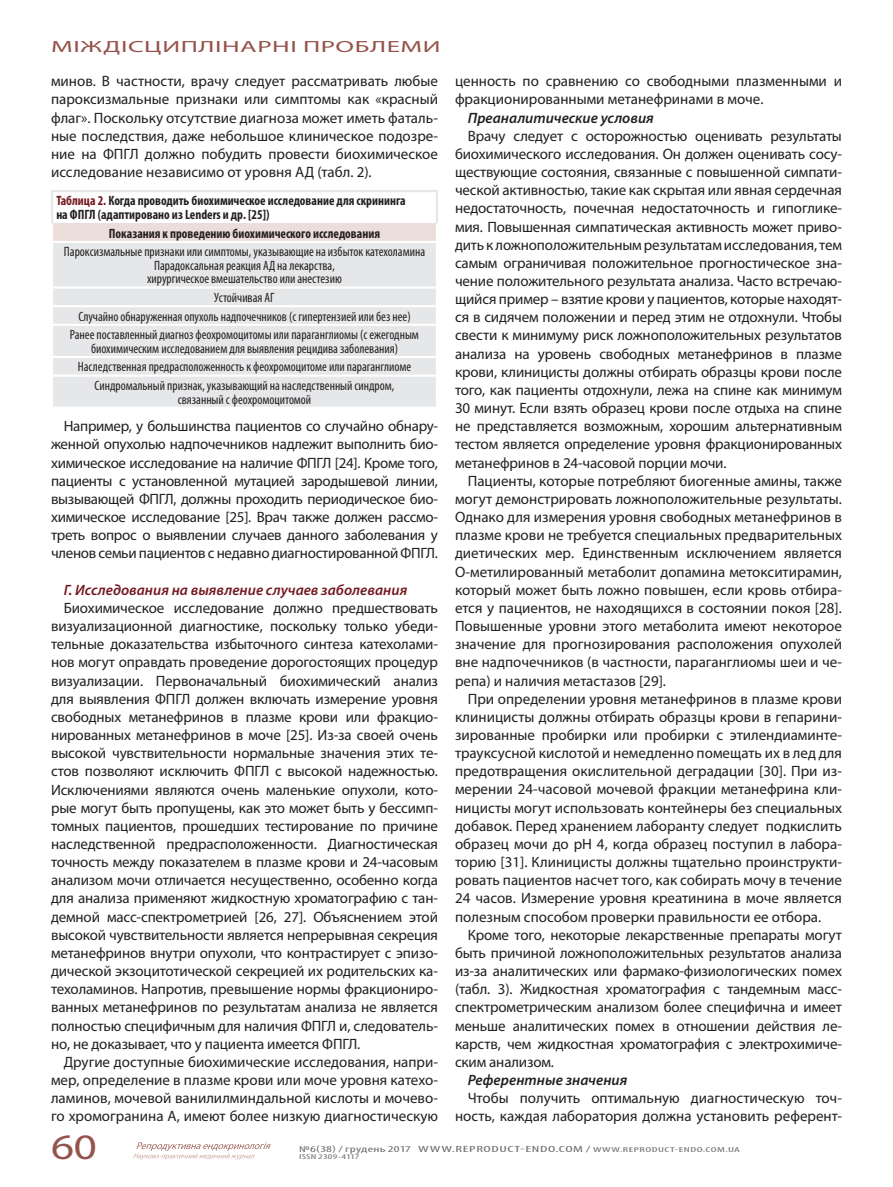
<style>
.page{position:relative;width:893px;height:1187px;background:#fff}
.page>*{position:absolute;margin:0;border:0;box-sizing:border-box;transform-origin:0 0}
.t1{font:35.85px "Myriad Pro";color:#95534b;scale:1.25 1}
.t2{font:16.2px "Myriad Pro";letter-spacing:.02em;color:#95534b;scale:1.67 1}
.t3{font:15px/18.1px "Myriad Pro";color:#231f20;text-align:justify}
.t4{font:italic 600 15px "Myriad Pro";color:#741820}
.t5{font:italic 600 15px "Myriad Pro";color:#231f20}
.t6{font:condensed 13.5px/18.6px "Myriad Pro";color:#231f20;text-align:center}
.t7{font:700 condensed 13.5px/13.5px "Myriad Pro";color:#231f20}
.t8{font:condensed 9px "Myriad Pro";letter-spacing:.035em;color:#6c6d70;scale:1.67 1}
.t9{font:condensed 7.2px "Myriad Pro";letter-spacing:.01em;color:#6c6d70;scale:1.67 1}
.s1{color:#741820}
.s2{font-size:7.2px}
</style>
<div class="page">
<svg style="left:133px;top:1142px;width:138px;height:17px"></svg>
<div style="left:52px;top:223px;width:385px;height:19px;background:#ebddd9"></div>
<div style="left:53px;top:243px;width:383px;height:163px;background:#e6e7e9"></div>
<hr style="left:51px;top:286px;width:387px;height:2px;background:#fff">
<hr style="left:51px;top:305px;width:387px;height:2px;background:#fff">
<hr style="left:51px;top:324px;width:387px;height:2px;background:#fff">
<hr style="left:51px;top:356px;width:387px;height:2px;background:#fff">
<hr style="left:51px;top:374px;width:387px;height:2px;background:#fff">
<svg style="left:52px;top:223px;width:1px;height:18px"></svg>
<svg style="left:436px;top:223px;width:1px;height:18px"></svg>
<hr style="left:51px;top:241px;width:387px;height:2px;background:#fff">
<hr style="left:51px;top:190px;width:387px;height:2px;background:#e6e7e9">
<hr style="left:51px;top:192px;width:2px;height:31px;background:#e6e7e9">
<hr style="left:436px;top:192px;width:2px;height:31px;background:#e6e7e9">
<p class="t2" style="left:51px;top:36px;width:235px">МІЖДІСЦИПЛІНАРНІ ПРОБЛЕМИ</p>
<p class="t3" style="left:51px;top:72px;width:388px">минов. В частности, врачу следует рассматривать любые пароксизмальные признаки или симптомы как «красный флаг». Поскольку отсутствие диагноза может иметь фаталь&shy;ные последствия, даже небольшое клиническое подозре&shy;ние на ФПГЛ должно побудить провести биохимическое исследование независимо от уровня АД (табл. 2).</p>
<p class="t7" style="left:56px;top:194px;width:351px"><span class="s1">Таблица 2.</span> Когда проводить биохимическое исследование для скрининга на ФПГЛ (адаптировано из Lenders и др. [25])</p>
<p class="t7" style="left:109px;top:226px;width:273px">Показания к проведению биохимического исследования</p>
<p class="t6" style="left:64px;top:245px;width:363px;line-height:13.5px">Пароксизмальные признаки или симптомы, указывающие на избыток катехоламина<br>Парадоксальная реакция АД на лекарства,<br>хирургическое вмешательство или анестезию</p>
<p class="t6" style="left:70px;top:288px;width:351px">Устойчивая АГ<br>Случайно обнаруженная опухоль надпочечников (с гипертензией или без нее)<br>Ранее поставленный диагноз феохромоцитомы или параганглиомы (с ежегодным</p>
<p class="t6" style="left:78px;top:339px;width:335px">биохимическим исследованием для выявления рецидива заболевания)<br>Наследственная предрасположенность к феохромоцитоме или параганглиоме<br>Синдромальный признак, указывающий на наследственный синдром,</p>
<p class="t6" style="left:178px;top:389px;width:135px">связанный с феохромоцитомой</p>
<p class="t3" style="left:51px;top:417px;width:388px;text-indent:13px">Например, у большинства пациентов со случайно обнару&shy;женной опухолью надпочечников надлежит выполнить био&shy;химическое исследование на наличие ФПГЛ [24]. Кроме того, пациенты с установленной мутацией зародышевой линии, вызывающей ФПГЛ, должны проходить периодическое био&shy;химическое исследование [25]. Врач также должен рассмо&shy;треть вопрос о выявлении случаев данного заболевания у членов семьи пациентов с недавно диагностированной ФПГЛ.</p>
<p class="t4" style="left:64px;top:580px;width:345px">Г. Исследования на выявление случаев заболевания</p>
<p class="t3" style="left:51px;top:598px;width:388px;text-indent:13px">Биохимическое исследование должно предшествовать визуализационной диагностике, поскольку только убеди&shy;тельные доказательства избыточного синтеза катехолами&shy;нов могут оправдать проведение дорогостоящих процедур визуализации. Первоначальный биохимический анализ для выявления ФПГЛ должен включать измерение уровня свободных метанефринов в плазме крови или фракцио&shy;нированных метанефринов в моче [25]. Из-за своей очень высокой чувствительности нормальные значения этих те&shy;стов позволяют исключить ФПГЛ с высокой надежностью.<br>Исключениями являются очень маленькие опухоли, кото&shy;рые могут быть пропущены, как это может быть у бессимп&shy;томных пациентов, прошедших тестирование по причине наследственной предрасположенности. Диагностическая точность между показателем в плазме крови и 24-часовым анализом мочи отличается несущественно, особенно когда для анализа применяют жидкостную хроматографию с тан&shy;демной масс-спектрометрией [26, 27]. Объяснением этой высокой чувствительности является непрерывная секреция метанефринов внутри опухоли, что контрастирует с эпизо&shy;дической экзоцитотической секрецией их родительских ка&shy;техоламинов. Напротив, превышение нормы фракциониро&shy;ванных метанефринов по результатам анализа не является полностью специфичным для наличия ФПГЛ и, следователь&shy;но, не доказывает, что у пациента имеется ФПГЛ.</p>
<p class="t3" style="left:51px;top:1052px;width:388px;text-indent:13px">Другие доступные биохимические исследования, напри&shy;мер, определение в плазме крови или моче уровня катехо&shy;ламинов, мочевой ванилилминдальной кислоты и мочево&shy;го хромогранина А, имеют более низкую диагностическую</p>
<p class="t3" style="left:455px;top:72px;width:388px">ценность по сравнению со свободными плазменными и фракционированными метанефринами в моче.</p>
<p class="t5" style="left:468px;top:108px;width:188px">Преаналитические условия</p>
<p class="t3" style="left:455px;top:126px;width:388px;text-indent:13px">Врачу следует с осторожностью оценивать результаты биохимического исследования. Он должен оценивать сосу&shy;ществующие состояния, связанные с повышенной симпати&shy;ческой активностью, такие как скрытая или явная сердечная недостаточность, почечная недостаточность и гипоглике&shy;мия. Повышенная симпатическая активность может приво&shy;дить к ложноположительным результатам исследования, тем самым ограничивая положительное прогностическое зна&shy;чение положительного результата анализа. Часто встречаю&shy;щийся пример – взятие крови у пациентов, которые находят&shy;ся в сидячем положении и перед этим не отдохнули. Чтобы свести к минимуму риск ложноположительных результатов анализа на уровень свободных метанефринов в плазме крови, клиницисты должны отбирать образцы крови после того, как пациенты отдохнули, лежа на спине как минимум 30 минут. Если взять образец крови после отдыха на спине не представляется возможным, хорошим альтернативным тестом является определение уровня фракционированных метанефринов в 24-часовой порции мочи.</p>
<p class="t3" style="left:455px;top:471px;width:388px;text-indent:13px">Пациенты, которые потребляют биогенные амины, также могут демонстрировать ложноположительные результаты.<br>Однако для измерения уровня свободных метанефринов в плазме крови не требуется специальных предварительных диетических мер. Единственным исключением является O-метилированный метаболит допамина метокситирамин, который может быть ложно повышен, если кровь отбира&shy;ется у пациентов, не находящихся в состоянии покоя [28].<br>Повышенные уровни этого метаболита имеют некоторое значение для прогнозирования расположения опухолей вне надпочечников (в частности, параганглиомы шеи и че&shy;репа) и наличия метастазов [29].</p>
<p class="t3" style="left:455px;top:689px;width:388px;text-indent:13px">При определении уровня метанефринов в плазме крови клиницисты должны отбирать образцы крови в гепарини&shy;зированные пробирки или пробирки с этилендиаминте&shy;трауксусной кислотой и немедленно помещать их в лед для предотвращения окислительной деградации [30]. При из&shy;мерении 24-часовой мочевой фракции метанефрина кли&shy;ницисты могут использовать контейнеры без специальных добавок. Перед хранением лаборанту следует подкислить образец мочи до pH 4, когда образец поступил в лабора&shy;торию [31]. Клиницисты должны тщательно проинструкти&shy;ровать пациентов насчет того, как собирать мочу в течение 24 часов. Измерение уровня креатинина в моче является полезным способом проверки правильности ее отбора.</p>
<p class="t3" style="left:455px;top:925px;width:388px;text-indent:13px">Кроме того, некоторые лекарственные препараты могут быть причиной ложноположительных результатов анализа из-за аналитических или фармако-физиологических помех (табл. 3). Жидкостная хроматография с тандемным масс&shy;спектрометрическим анализом более специфична и имеет меньше аналитических помех в отношении действия ле&shy;карств, чем жидкостная хроматография с электрохимиче&shy;ским анализом.</p>
<p class="t5" style="left:468px;top:1070px;width:161px">Референтные значения</p>
<p class="t3" style="left:455px;top:1088px;width:388px;text-align:right">Чтобы получить оптимальную диагностическую точ&shy;ность, каждая лаборатория должна установить референт-</p>
<h1 class="t1" style="left:51px;top:1124px;width:38px">60</h1>
<p class="t8" style="left:299px;top:1142px;width:265px">№6(38) / грудень 2017 WWW.REPRODUCT-ENDO.COM / <span class="s2">WWW.REPRODUCT-ENDO.COM.UA</span></p>
<p class="t9" style="left:299px;top:1152px;width:37px">ISSN 2309-4117</p>
</div>
